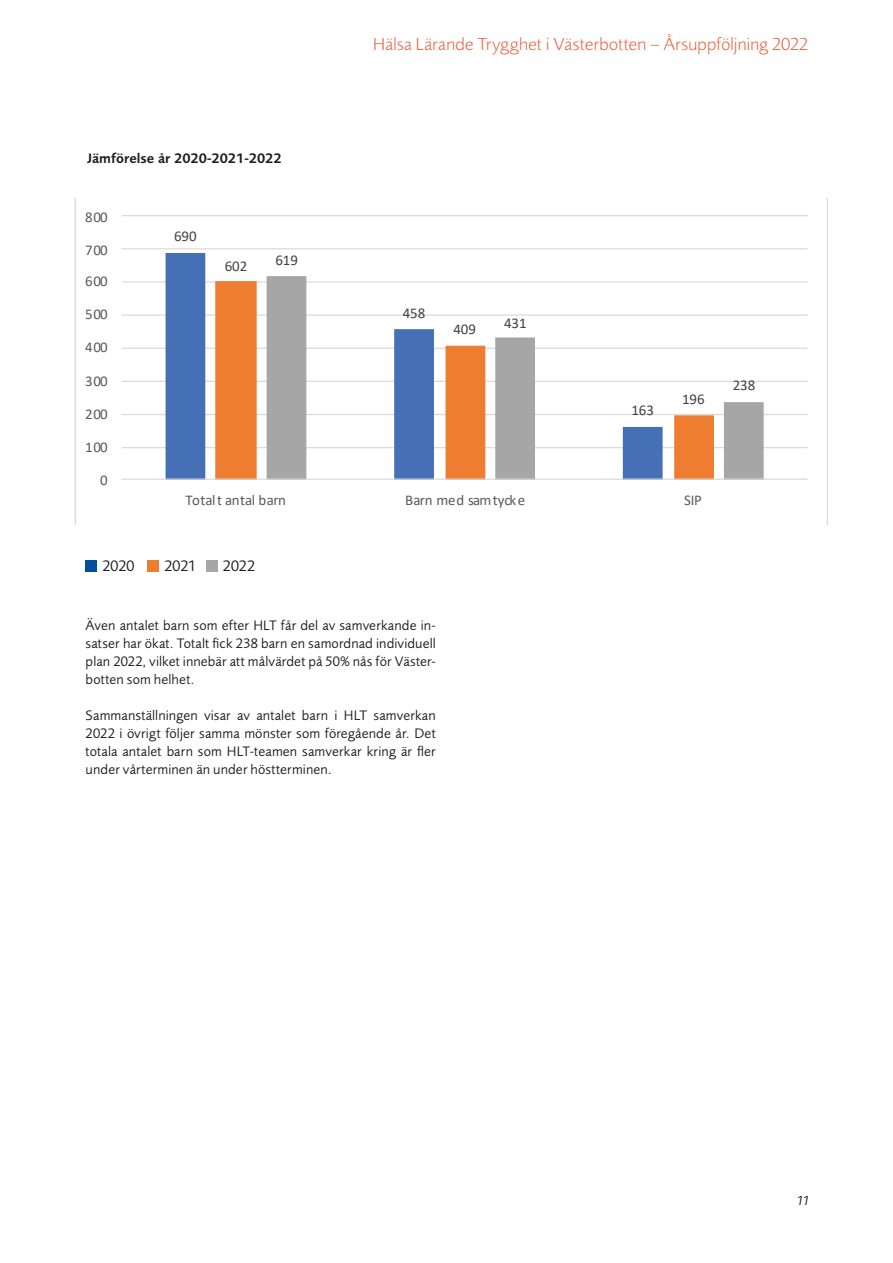
<style>
.page{position:relative;width:893px;height:1263px;background:#fff}
.page>*{position:absolute;margin:0;border:0;box-sizing:border-box;transform-origin:0 0}
.t1{font:300 18px "Foundry Sans";letter-spacing:-.005em;color:#eb5a36}
.Mellanrubrik{font:15.75px "Foundry Sans";letter-spacing:.015em;color:#1d1d1b}
.t2{font:14.85px "Calibri";letter-spacing:-.015em;color:#5b5a5a}
.t3{font:14.85px "Calibri";color:#414141}
.Brödtext{font:14.25px/18px "Foundry Sans";letter-spacing:.01em;color:#1d1d1b;text-align:justify}
.Mellanrubrik-2{font:600 14.25px "Foundry Sans";color:#1d1d1b}
.t4{font:italic 13.5px "Foundry Sans";color:#1d1d1b}
</style>
<div class="page">
<div style="left:85px;top:560px;width:11px;height:11px;background:#004f9f"></div>
<div style="left:147px;top:560px;width:11px;height:11px;background:#ee7d31"></div>
<div style="left:206px;top:560px;width:11px;height:11px;background:#a6a6a6"></div>
<svg style="left:75px;top:198px;width:753px;height:326px"></svg>
<p class="Mellanrubrik-2" style="left:87px;top:150px;width:196px">Jämförelse år 2020-2021-2022</p>
<p class="t2" style="left:85px;top:206px;width:24px">800</p>
<p class="t2" style="left:85px;top:239px;width:24px">700</p>
<p class="t2" style="left:85px;top:271px;width:24px">600</p>
<p class="t2" style="left:85px;top:304px;width:24px">500</p>
<p class="t2" style="left:85px;top:337px;width:24px">400</p>
<p class="t2" style="left:85px;top:370px;width:24px">300</p>
<p class="t2" style="left:85px;top:403px;width:24px">200</p>
<p class="t2" style="left:85px;top:437px;width:24px">100</p>
<p class="t2" style="left:100px;top:470px;width:9px">0</p>
<p class="t3" style="left:174px;top:226px;width:24px">690</p>
<p class="t3" style="left:225px;top:256px;width:24px">602</p>
<p class="t3" style="left:275px;top:249px;width:24px">619</p>
<p class="t1" style="left:373px;top:34px;width:437px">Hälsa Lärande Trygghet i Västerbotten – Årsuppföljning 2022</p>
<p class="t3" style="left:403px;top:302px;width:24px">458</p>
<p class="t3" style="left:453px;top:319px;width:24px">409</p>
<p class="t3" style="left:504px;top:312px;width:24px">431</p>
<p class="t3" style="left:631px;top:400px;width:24px">163</p>
<p class="t3" style="left:682px;top:388px;width:24px">196</p>
<p class="t3" style="left:733px;top:375px;width:24px">238</p>
<p class="t2" style="left:186px;top:490px;width:102px">Totalt antal barn</p>
<p class="t2" style="left:405px;top:490px;width:122px">Barn med samtycke</p>
<p class="t2" style="left:684px;top:490px;width:19px">SIP</p>
<p class="Mellanrubrik" style="left:102px;top:557px;width:33px">2020</p>
<p class="Mellanrubrik" style="left:164px;top:557px;width:33px">2021</p>
<p class="Mellanrubrik" style="left:223px;top:557px;width:34px">2022</p>
<p class="Brödtext" style="left:86px;top:617px;width:352px">Även antalet barn som efter HLT får del av samverkande in&shy;satser har ökat. Totalt fick 238 barn en samordnad individuell plan 2022, vilket innebär att målvärdet på 50% nås för Väster&shy;botten som helhet.</p>
<p class="Brödtext" style="left:86px;top:707px;width:352px">Sammanställningen visar av antalet barn i HLT samverkan 2022 i övrigt följer samma mönster som föregående år. Det totala antalet barn som HLT-teamen samverkar kring är fler under vårterminen än under höstterminen.</p>
<p class="t4" style="left:797px;top:1193px;width:14px">11</p>
</div>
